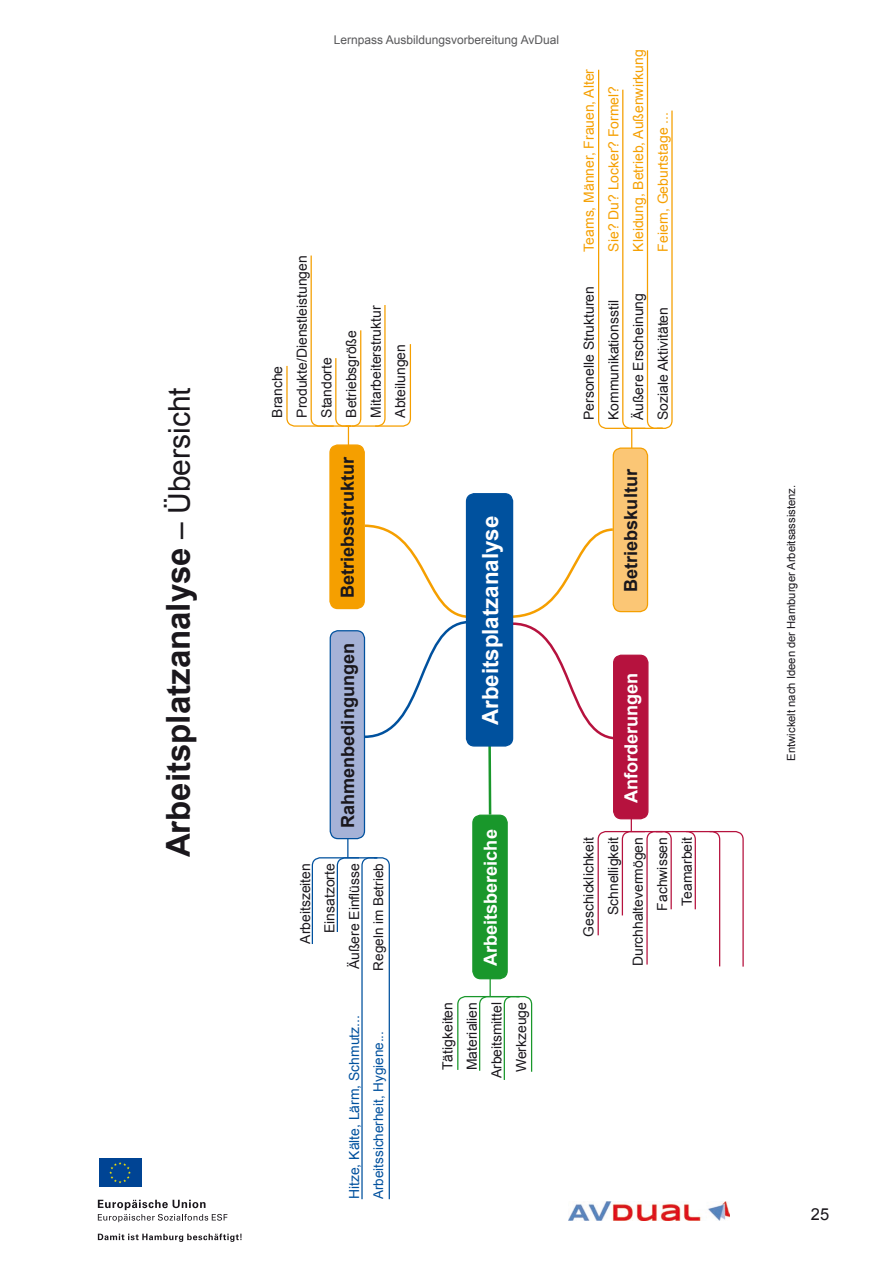
<style>
.page{position:relative;width:893px;height:1263px;background:#fff}
.page>*{position:absolute;margin:0;border:0;box-sizing:border-box;transform-origin:0 0}
.t1{font:700 33px "Arial";color:#1a171c}
.t2{font:700 22.2px "Arial";color:#fff}
.t3{font:700 18.15px "Arial";color:#1a171c}
.t4{font:700 18.15px "Arial";color:#fff}
.t5{font:16.5px "Arial";color:#1a171c}
.t6{font:13.95px/24.6px "Arial";color:#1a171c;text-align:right}
.t7{font:13.95px "Arial";color:#f59f00}
.t8{font:13.95px "Arial";color:#00519e}
.t9{font:13.5px "Arial";color:#00519e}
.t10{font:13.5px "Arial";color:#1a171c}
.t11{font:12px "Arial";color:#58585a}
.t12{font:11.25px "Arial";color:#1a171c}
.s1{font-weight:400;font-size:30px}
</style>
<div class="page">
<img style="left:568px;top:1201px;width:162px;height:20px">
<svg style="left:141px;top:1158px;width:1px;height:29px"></svg>
<div style="left:99px;top:1158px;width:42px;height:29px;background:#004494"></div>
<svg style="left:109px;top:1162px;width:22px;height:21px"></svg>
<svg style="left:98px;top:1200px;width:129px;height:22px"></svg>
<svg style="left:98px;top:1233px;width:143px;height:9px"></svg>
<svg style="left:457px;top:977px;width:76px;height:103px"></svg>
<svg style="left:597px;top:812px;width:147px;height:155px"></svg>
<svg style="left:598px;top:50px;width:75px;height:397px"></svg>
<svg style="left:286px;top:255px;width:125px;height:189px"></svg>
<svg style="left:362px;top:523px;width:104px;height:216px"></svg>
<svg style="left:513px;top:527px;width:105px;height:213px"></svg>
<svg style="left:488px;top:747px;width:4px;height:67px"></svg>
<div style="left:466px;top:494px;width:47px;height:252px;background:#00519e;border-radius:8px"></div>
<div style="left:466px;top:493px;width:47px;height:254px;border:1px solid #00519e;border-radius:8px"></div>
<div style="left:330px;top:445px;width:34px;height:163px;background:#f59f00;border-radius:8px"></div>
<div style="left:329px;top:444px;width:36px;height:165px;border:1px solid #f59f00;border-radius:8px"></div>
<div style="left:613px;top:448px;width:34px;height:164px;background:#fbc675;border-radius:8px"></div>
<div style="left:613px;top:447px;width:35px;height:165px;border:1px solid #f59f00;border-radius:8px"></div>
<div style="left:614px;top:655px;width:34px;height:164px;background:#b6123e;border-radius:8px"></div>
<div style="left:613px;top:655px;width:35px;height:164px;border:1px solid #b6123e;border-radius:8px"></div>
<div style="left:473px;top:815px;width:34px;height:164px;background:#19972b;border-radius:8px"></div>
<div style="left:472px;top:814px;width:36px;height:165px;border:1px solid #19972b;border-radius:8px"></div>
<div style="left:330px;top:631px;width:34px;height:208px;background:#a5b2d7;border-radius:8px"></div>
<div style="left:330px;top:630px;width:35px;height:209px;border:1px solid #00519e;border-radius:8px"></div>
<svg style="left:311px;top:838px;width:79px;height:362px"></svg>
<h1 class="t1" style="left:156px;top:857px;width:472px;rotate:-90deg">Arbeitsplatzanalyse <span class="s1">– Übersicht</span></h1>
<p class="t11" style="left:334px;top:32px;width:227px">Lernpass Ausbildungsvorbereitung AvDual</p>
<p class="t6" style="left:265px;top:418px;width:164px;text-align:left;rotate:-90deg">Branche<br>Produkte/Dienstleistungen<br>Standorte<br>Betriebsgröße<br>Mitarbeiterstruktur<br>Abteilungen</p>
<h3 class="t3" style="left:335px;top:598px;width:142px;rotate:-90deg">Betriebsstruktur</h3>
<h3 class="t3" style="left:336px;top:828px;width:186px;rotate:-90deg">Rahmenbedingungen</h3>
<p class="t6" style="left:293px;top:944px;width:82px;rotate:-90deg">Arbeitszeiten<br>Einsatzorte</p>
<p class="t6" style="left:342px;top:969px;width:107px;rotate:-90deg">Äußere Einflüsse</p>
<p class="t10" style="left:370px;top:971px;width:109px;rotate:-90deg">Regeln im Betrieb</p>
<p class="t8" style="left:345px;top:1199px;width:186px;rotate:-90deg">Hitze, Kälte, Lärm, Schmutz...</p>
<p class="t9" style="left:370px;top:1199px;width:170px;rotate:-90deg">Arbeitssicherheit, Hygiene...</p>
<h2 class="t2" style="left:475px;top:725px;width:211px;rotate:-90deg">Arbeitsplatzanalyse</h2>
<h3 class="t4" style="left:478px;top:966px;width:138px;rotate:-90deg">Arbeitsbereiche</h3>
<p class="t6" style="left:435px;top:1078px;width:78px;text-align:center;rotate:-90deg">Tätigkeiten<br>Materialien<br>Arbeitsmittel<br>Werkzeuge</p>
<p class="t7" style="left:580px;top:251px;width:184px;rotate:-90deg">Teams, Männer, Frauen, Alter</p>
<p class="t7" style="left:604px;top:251px;width:167px;rotate:-90deg">Sie? Du? Locker? Formel?</p>
<p class="t7" style="left:629px;top:251px;width:203px;rotate:-90deg">Kleidung, Betrieb, Außenwirkung</p>
<p class="t7" style="left:654px;top:251px;width:141px;rotate:-90deg">Feiern, Geburtstage ...</p>
<p class="t6" style="left:577px;top:420px;width:135px;rotate:-90deg">Personelle Strukturen</p>
<p class="t6" style="left:601px;top:420px;width:121px;rotate:-90deg">Kommunikationsstil</p>
<p class="t6" style="left:626px;top:420px;width:128px;rotate:-90deg">Äußere Erscheinung</p>
<p class="t6" style="left:651px;top:420px;width:114px;rotate:-90deg">Soziale Aktivitäten</p>
<h3 class="t3" style="left:619px;top:592px;width:124px;rotate:-90deg">Betriebskultur</h3>
<h3 class="t4" style="left:619px;top:803px;width:132px;rotate:-90deg">Anforderungen</h3>
<p class="t6" style="left:576px;top:966px;width:131px;rotate:-90deg">Geschicklichkeit<br>Schnelligkeit<br>Durchhaltevermögen<br>Fachwissen<br>Teamarbeit</p>
<p class="t12" style="left:784px;top:760px;width:277px;rotate:-90deg">Entwickelt nach Ideen der Hamburger Arbeitsassistenz.</p>
<p class="t5" style="left:811px;top:1204px;width:20px">25</p>
</div>
